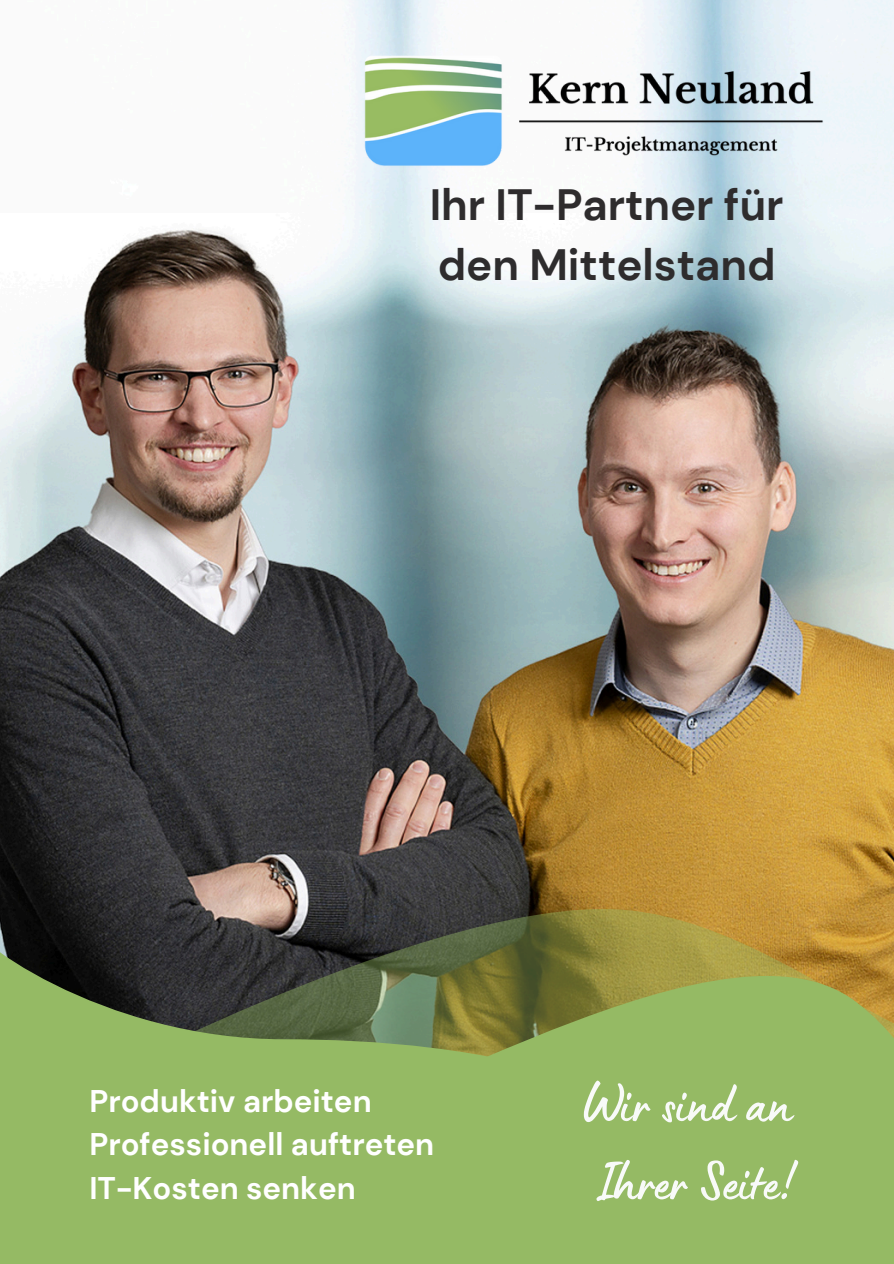
<style>
.page{position:relative;width:894px;height:1264px;background:#fff}
.page>*{position:absolute;margin:0;border:0;box-sizing:border-box;transform-origin:0 0}
.t1{font:56.55px/78.2px "Lumios Marker";color:#f8faf8}
.t2{font:700 43.65px/60.3px "DM Sans";color:#2e2c2d}
.t3{font:700 31.2px "DM Sans";color:#fff}
</style>
<div class="page">
<img style="left:0;top:0;width:893px;height:894px">
<svg style="left:0;top:894px;width:893px;height:369px;background:#859c55"></svg>
<img style="left:350px;top:43px;width:487px;height:137px">
<h2 class="t2" style="left:429px;top:174px;width:355px">Ihr IT-Partner für den Mittelstand</h2>
<p class="t3" style="left:89px;top:1080px;width:284px">Produktiv arbeiten</p>
<p class="t3" style="left:89px;top:1124px;width:346px">Professionell auftreten</p>
<p class="t3" style="left:89px;top:1167px;width:268px">IT-Kosten senken</p>
<p class="t1" style="left:583px;top:1075px;width:212px">Wir sind an<br>Ihrer Seite!</p>
</div>
